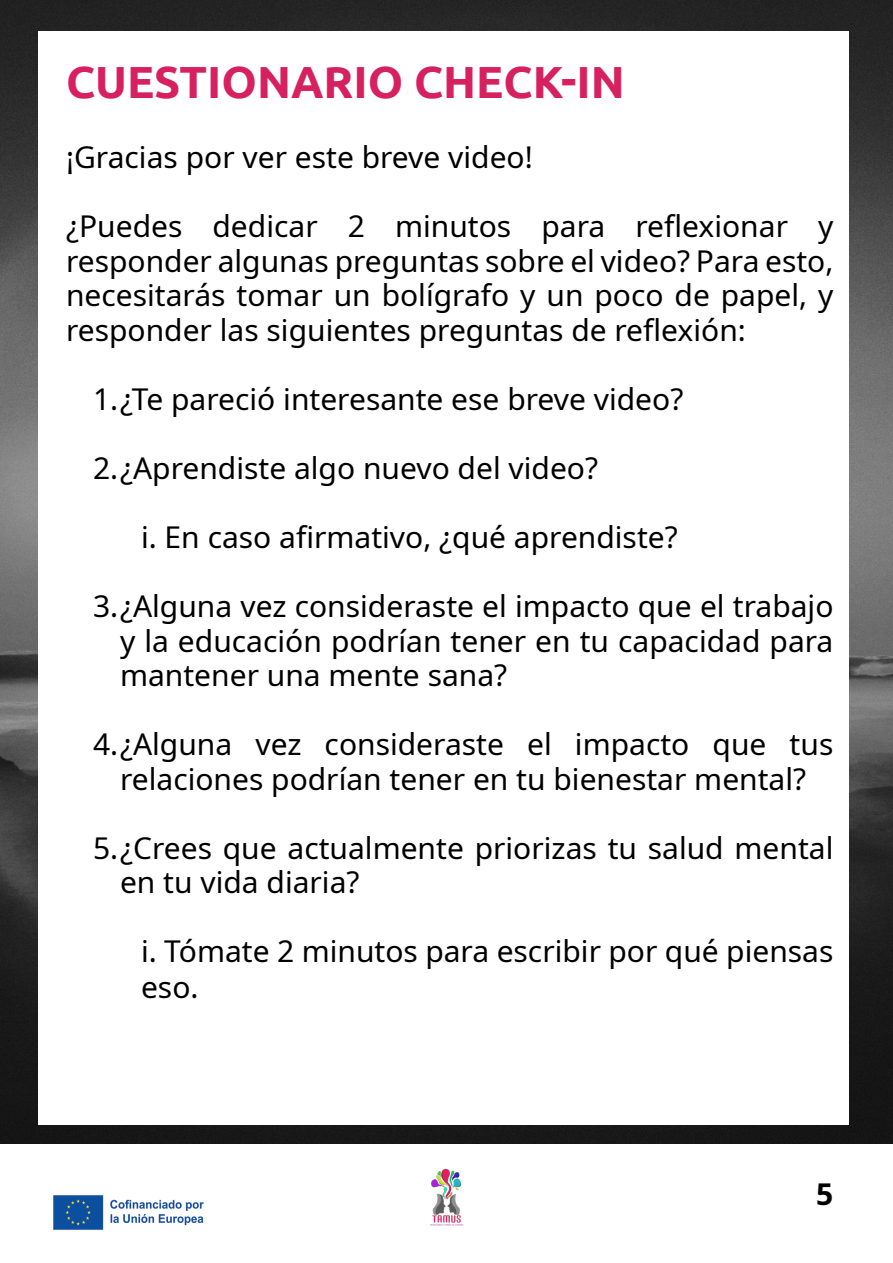
<style>
.page{position:relative;width:893px;height:1263px;background:#fff}
.page>*{position:absolute;margin:0;border:0;box-sizing:border-box;transform-origin:0 0}
.t1{font:700 45px "Ubuntu";color:#d7215e}
.t2{font:30px/34.5px "Noto Sans";color:#000;text-align:justify}
.t3{font:700 30px "Noto Sans";color:#000}
</style>
<div class="page">
<img style="left:53px;top:1195px;width:151px;height:35px">
<img style="left:430px;top:1168px;width:34px;height:58px">
<img style="left:0;top:0;width:893px;height:1143px">
<div style="left:38px;top:32px;width:810px;height:1093px;background:#fff"></div>
<h1 class="t1" style="left:66px;top:55px;width:560px">CUESTIONARIO CHECK-IN</h1>
<p class="t2" style="left:66px;top:141px;width:468px">¡Gracias por ver este breve video!</p>
<p class="t2" style="left:66px;top:210px;width:769px">¿Puedes dedicar 2 minutos para reflexionar y responder algunas preguntas sobre el video? Para esto, necesitarás tomar un bolígrafo y un poco de papel, y responder las siguientes preguntas de reflexión:</p>
<p class="t2" style="left:93px;top:382px;width:592px">1.¿Te pareció interesante ese breve video?</p>
<p class="t2" style="left:93px;top:451px;width:506px">2.¿Aprendiste algo nuevo del video?</p>
<p class="t2" style="left:141px;top:520px;width:538px">i. En caso afirmativo, ¿qué aprendiste?</p>
<p class="t2" style="left:120px;top:589px;width:715px;text-indent:-27px">3.¿Alguna vez consideraste el impacto que el trabajo y la educación podrían tener en tu capacidad para mantener una mente sana?</p>
<p class="t2" style="left:93px;top:727px;width:742px;text-align:center">4.¿Alguna vez consideraste el impacto que tus relaciones podrían tener en tu bienestar mental?</p>
<p class="t2" style="left:120px;top:831px;width:715px;text-indent:-27px">5.¿Crees que actualmente priorizas tu salud mental en tu vida diaria?</p>
<p class="t2" style="left:141px;top:934px;width:694px;line-height:36px">i. Tómate 2 minutos para escribir por qué piensas eso.</p>
<p class="t3" style="left:816px;top:1173px;width:19px">5</p>
</div>
